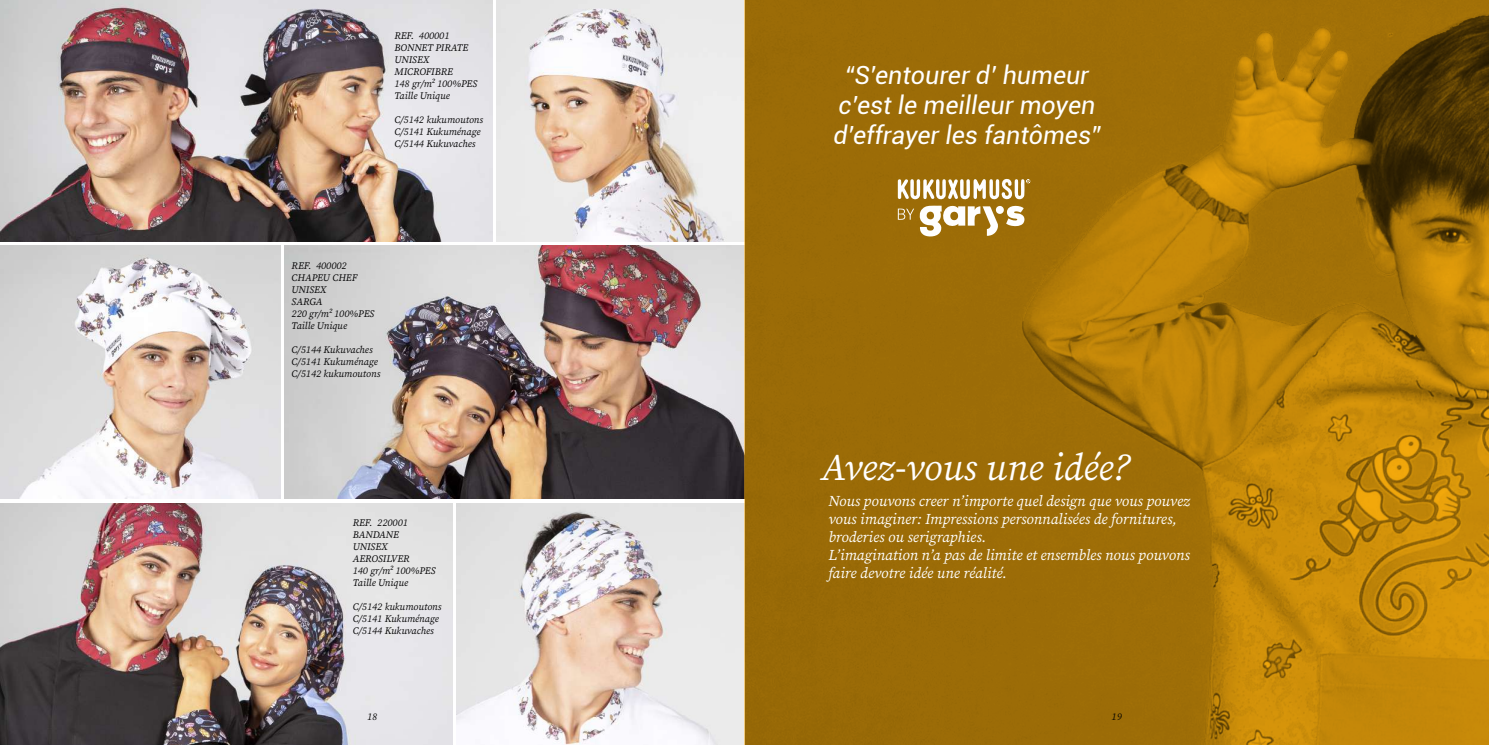
<style>
.page{position:relative;width:1489px;height:745px;background:#fff}
.page>*{position:absolute;margin:0;border:0;box-sizing:border-box;transform-origin:0 0}
.t1{font:italic 37.5px "Source Serif Variable";color:#fff}
.t2{font:italic 25px/30px "Roboto";color:#fff;text-align:center}
.t3{font:italic 15px/18px "Source Serif Variable";color:#fff}
.t4{font:italic 10px/12px "Source Serif Variable";color:#020203}
.t5{font:italic 10px "Source Serif Variable";color:#000}
</style>
<div class="page">
<img style="left:0;top:0;width:493px;height:241px">
<img style="left:496px;top:0;width:248px;height:241px">
<img style="left:284px;top:245px;width:460px;height:253px">
<img style="left:0;top:245px;width:280px;height:253px">
<img style="left:0;top:503px;width:453px;height:241px">
<img style="left:456px;top:503px;width:288px;height:241px">
<img style="left:745px;top:0;width:743px;height:744px">
<svg style="left:897px;top:178px;width:133px;height:59px"></svg>
<p class="t4" style="left:394px;top:29px;width:84px">REF. 400001<br>BONNET PIRATE<br>UNISEX<br>MICROFIBRE<br>148 gr/m² 100%PES<br>Taille Unique</p>
<p class="t4" style="left:394px;top:113px;width:90px">C/5142 kukumoutons<br>C/5141 Kukuménage<br>C/5144 Kukuvaches</p>
<p class="t4" style="left:291px;top:260px;width:84px">REF. 400002<br>CHAPEU CHEF<br>UNISEX<br>SARGA<br>220 gr/m² 100%PES<br>Taille Unique</p>
<p class="t4" style="left:291px;top:344px;width:90px">C/5144 Kukuvaches<br>C/5141 Kukuménage<br>C/5142 kukumoutons</p>
<p class="t4" style="left:353px;top:516px;width:84px">REF. 220001<br>BANDANE<br>UNISEX<br>AEROSILVER<br>140 gr/m² 100%PES<br>Taille Unique</p>
<p class="t4" style="left:353px;top:600px;width:90px">C/5142 kukumoutons<br>C/5141 Kukuménage<br>C/5144 Kukuvaches</p>
<h2 class="t2" style="left:833px;top:59px;width:268px">“S’entourer d’ humeur c’est le meilleur moyen d’effrayer les fantômes”</h2>
<h1 class="t1" style="left:821px;top:441px;width:310px">Avez-vous une idée?</h1>
<h3 class="t3" style="left:828px;top:491px;width:363px">Nous pouvons creer n’importe quel design que vous pouvez vous imaginer: Impressions personnalisées de fornitures, broderies ou serigraphies.<br>L’imagination n’a pas de limite et ensembles nous pouvons faire devotre idée une réalité.</h3>
<p class="t5" style="left:367px;top:709px;width:12px">18</p>
<p class="t5" style="left:1111px;top:709px;width:12px">19</p>
</div>
